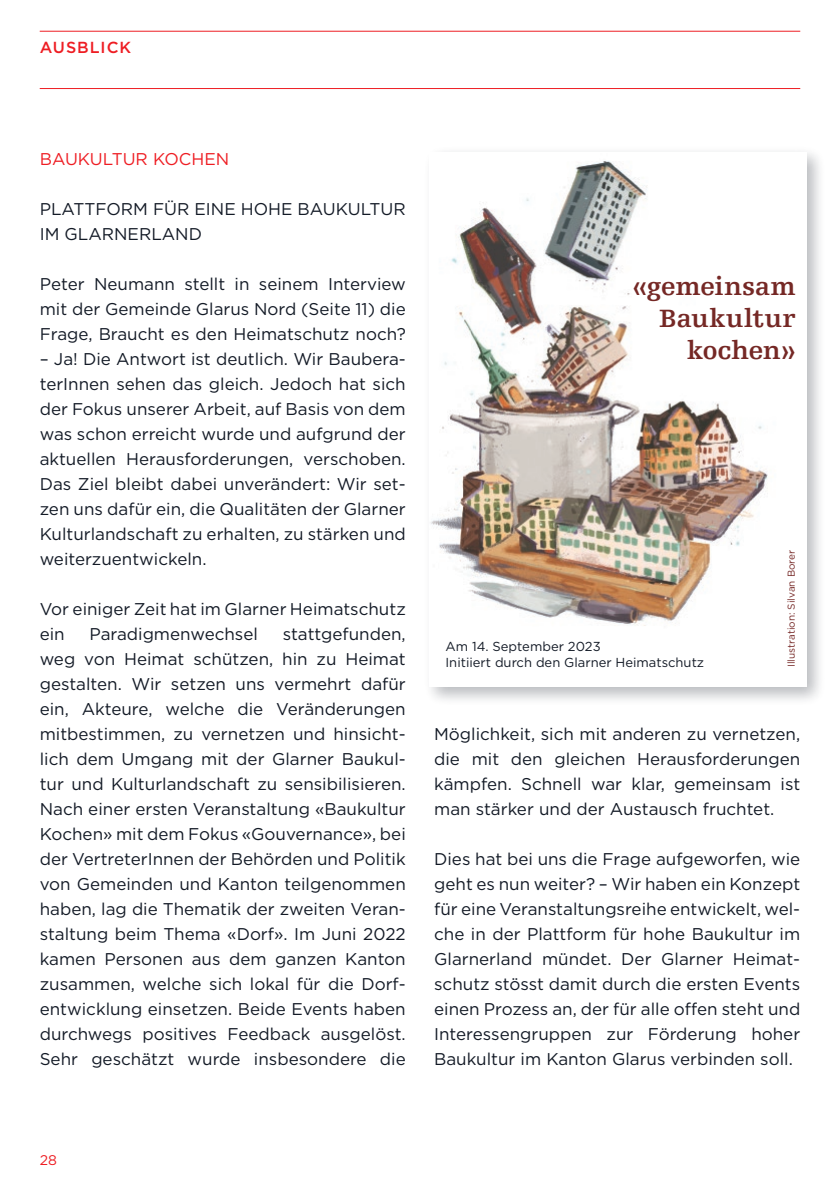
<style>
.page{position:relative;width:840px;height:1191px;background:#fff}
.page>*{position:absolute;margin:0;border:0;box-sizing:border-box;transform-origin:0 0}
.t1{font:700 26.4px/31.8px "Egyptienne FLT Std";letter-spacing:.005em;color:#752825;text-align:right}
.t2{font:17px/25px "Gotham";color:#131a26;text-align:justify}
.t3{font:17px "Gotham";color:#ee1d23}
.t4{font:500 16px "Gotham";letter-spacing:.06em;color:#ee1d23}
.t5{font:14px "Gotham";color:#ee1d23}
.t6{font:13px/16px "Gotham";color:#131a26}
.t7{font:10px "Gotham";color:#762927}
</style>
<div class="page">
<hr style="left:40px;top:31px;width:759px;height:1px;background:#ee1d23">
<hr style="left:40px;top:88px;width:759px;height:1px;background:#ee1d23">
<div style="left:422px;top:145px;width:403px;height:561px;background:#131a26;opacity:.3"></div>
<div style="left:429px;top:152px;width:377px;height:535px;background:#fff"></div>
<img style="left:431px;top:161px;width:337px;height:465px">
<p class="t4" style="left:40px;top:36px;width:93px">AUSBLICK</p>
<p class="t3" style="left:40px;top:148px;width:191px">BAUKULTUR KOCHEN</p>
<p class="t2" style="left:40px;top:196px;width:367px">PLATTFORM FÜR EINE HOHE BAUKULTUR<br>IM GLARNERLAND</p>
<p class="t2" style="left:40px;top:271px;width:367px">Peter Neumann stellt in seinem Interview mit der Gemeinde Glarus Nord (Seite 11) die Frage, Braucht es den Heimatschutz noch?</p>
<p class="t2" style="left:40px;top:346px;width:367px">– Ja! Die Antwort ist deutlich. Wir Baubera&shy;terInnen sehen das gleich. Jedoch hat sich der Fokus unserer Arbeit, auf Basis von dem was schon erreicht wurde und aufgrund der aktuellen Herausforderungen, verschoben.<br>Das Ziel bleibt dabei unverändert: Wir set&shy;zen uns dafür ein, die Qualitäten der Glarner Kulturlandschaft zu erhalten, zu stärken und weiterzuentwickeln.</p>
<p class="t2" style="left:40px;top:596px;width:367px">Vor einiger Zeit hat im Glarner Heimatschutz ein</p>
<p class="t2" style="left:40px;top:621px;width:367px;text-align:left;text-indent:243px">stattgefunden, weg von Heimat schützen, hin zu Heimat gestalten. Wir setzen uns vermehrt dafür ein, Akteure, welche die Veränderungen mitbestimmen, zu vernetzen und hinsicht&shy;lich dem Umgang mit der Glarner Baukul&shy;tur und Kulturlandschaft zu sensibilisieren.<br>Nach einer ersten Veranstaltung «Baukultur Kochen» mit dem Fokus «Gouvernance», bei der VertreterInnen der Behörden und Politik von Gemeinden und Kanton teilgenommen haben, lag die Thematik der zweiten Veran&shy;staltung beim Thema «Dorf». Im Juni 2022 kamen Personen aus dem ganzen Kanton zusammen, welche sich lokal für die Dorf&shy;entwicklung einsetzen. Beide Events haben durchwegs positives Feedback ausgelöst.<br>Sehr geschätzt wurde insbesondere die</p>
<p class="t2" style="left:89px;top:621px;width:170px">Paradigmenwechsel</p>
<h1 class="t1" style="left:632px;top:271px;width:165px">«gemeinsam<br>Baukultur kochen»</h1>
<p class="t6" style="left:445px;top:638px;width:260px">Am 14. September 2023<br>Initiiert durch den Glarner Heimatschutz</p>
<p class="t7" style="left:784px;top:667px;width:119px;rotate:-90deg">Illustration: Silvan Borer</p>
<p class="t2" style="left:434px;top:721px;width:367px">Möglichkeit, sich mit anderen zu vernetzen, die mit den gleichen Herausforderungen kämpfen. Schnell war klar, gemeinsam ist man stärker und der Austausch fruchtet.</p>
<p class="t2" style="left:434px;top:846px;width:367px">Dies hat bei uns die Frage aufgeworfen, wie geht es nun weiter? – Wir haben ein Konzept für eine Veranstaltungsreihe entwickelt, wel&shy;che in der Plattform für hohe Baukultur im Glarnerland mündet. Der Glarner Heimat&shy;schutz stösst damit durch die ersten Events einen Prozess an, der für alle offen steht und Interessengruppen zur Förderung hoher Baukultur im Kanton Glarus verbinden soll.</p>
<p class="t5" style="left:40px;top:1151px;width:19px">28</p>
</div>
